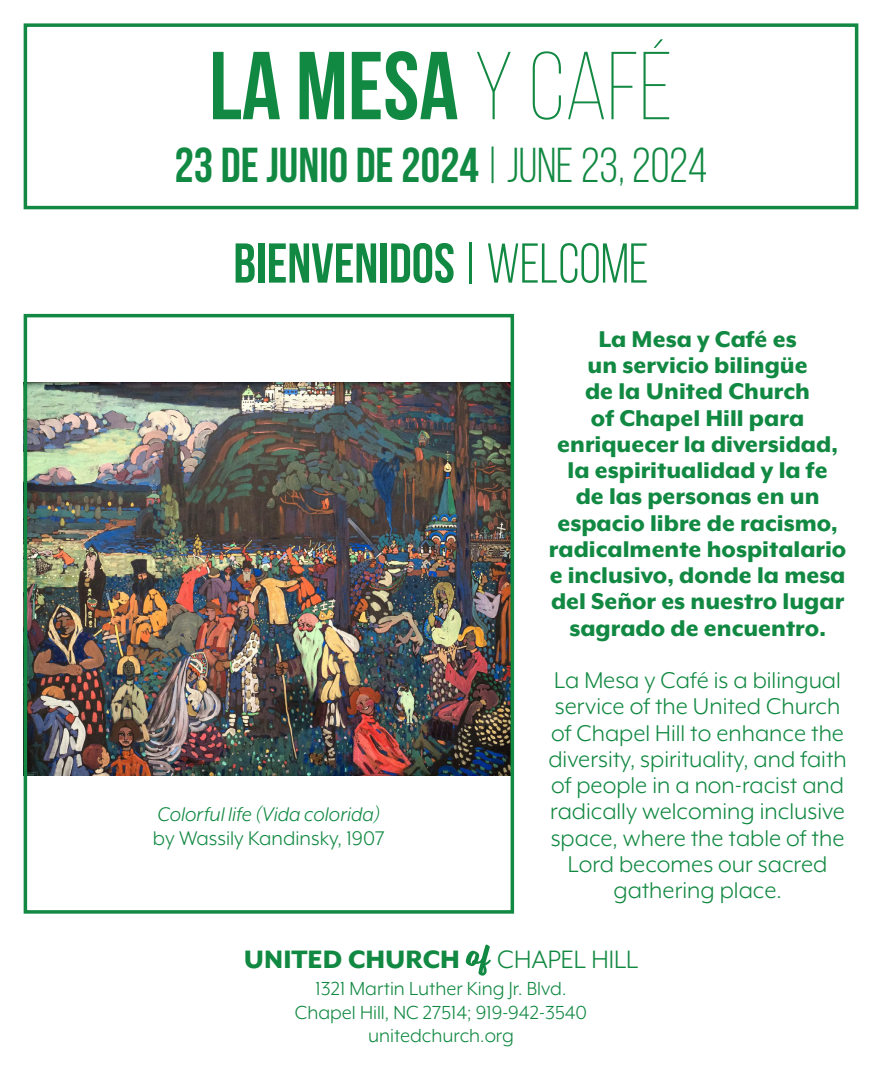
<style>
.page{position:relative;width:882px;height:1071px;background:#fff}
.page>*{position:absolute;margin:0;border:0;box-sizing:border-box;transform-origin:0 0}
.t1{font:700 96.25px "Bebas Neue";color:#128942}
.t2{font:700 56px "Bebas Neue";color:#128942}
.t3{font:700 49px "Bebas Neue";color:#128942}
.t4{font:800 29.05px "Mr Eaves XL Mod OT";color:#128942}
.t5{font:29.05px "Mr Eaves XL Mod OT";color:#128942}
.t6{font:800 26.25px/26.2px "Mr Eaves XL Mod OT";color:#128942;text-align:center}
.t7{font:26.25px/26.2px "Mr Eaves XL Mod OT";color:#128942;text-align:center}
.t8{font:italic 22.75px/24.5px "Mr Eaves XL Mod OT";color:#128942}
.t9{font:21.7px "Mr Eaves XL Mod OT";color:#128942}
.s1{font-weight:300}
.s2{font-weight:400}
.s3{font-style:normal}
</style>
<div class="page">
<div style="left:24px;top:23px;width:834px;height:186px;border:4px solid #128942"></div>
<svg style="left:466px;top:945px;width:25px;height:31px"></svg>
<img style="left:29px;top:382px;width:480px;height:394px">
<div style="left:24px;top:314px;width:490px;height:600px;border:4px solid #128942"></div>
<p class="t1" style="left:209px;top:33px;width:465px">LA MESA <span class="s1">Y CAFÉ</span></p>
<p class="t3" style="left:174px;top:138px;width:535px">23 DE JUNIO DE 2024 <span class="s2">| JUNE 23, 2024</span></p>
<p class="t2" style="left:233px;top:233px;width:417px">BIENVENIDOS <span class="s2">| WELCOME</span></p>
<p class="t8" style="left:153px;top:802px;width:233px">Colorful life (Vida colorida) <span class="s3">by Wassily Kandinsky, 1907</span></p>
<p class="t6" style="left:549px;top:326px;width:299px">La Mesa y Café es<br>un servicio bilingüe<br>de la United Church<br>of Chapel Hill para enriquecer la diversidad, la espiritualidad y la fe<br>de las personas en un espacio libre de racismo, radicalmente hospitalario e inclusivo, donde la mesa del Señor es nuestro lugar sagrado de encuentro.</p>
<p class="t7" style="left:548px;top:667px;width:300px">La Mesa y Café is a bilingual service of the United Church of Chapel Hill to enhance the diversity, spirituality, and faith of people in a non-racist and radically welcoming inclusive space, where the table of the<br>Lord becomes our sacred gathering place.</p>
<p class="t4" style="left:244px;top:945px;width:218px">UNITED CHURCH</p>
<p class="t5" style="left:497px;top:945px;width:142px">CHAPEL HILL</p>
<p class="t9" style="left:316px;top:978px;width:252px">1321 Martin Luther King Jr. Blvd.</p>
<p class="t9" style="left:295px;top:1001px;width:294px">Chapel Hill, NC 27514; 919-942-3540</p>
<p class="t9" style="left:368px;top:1025px;width:147px">unitedchurch.org</p>
</div>
